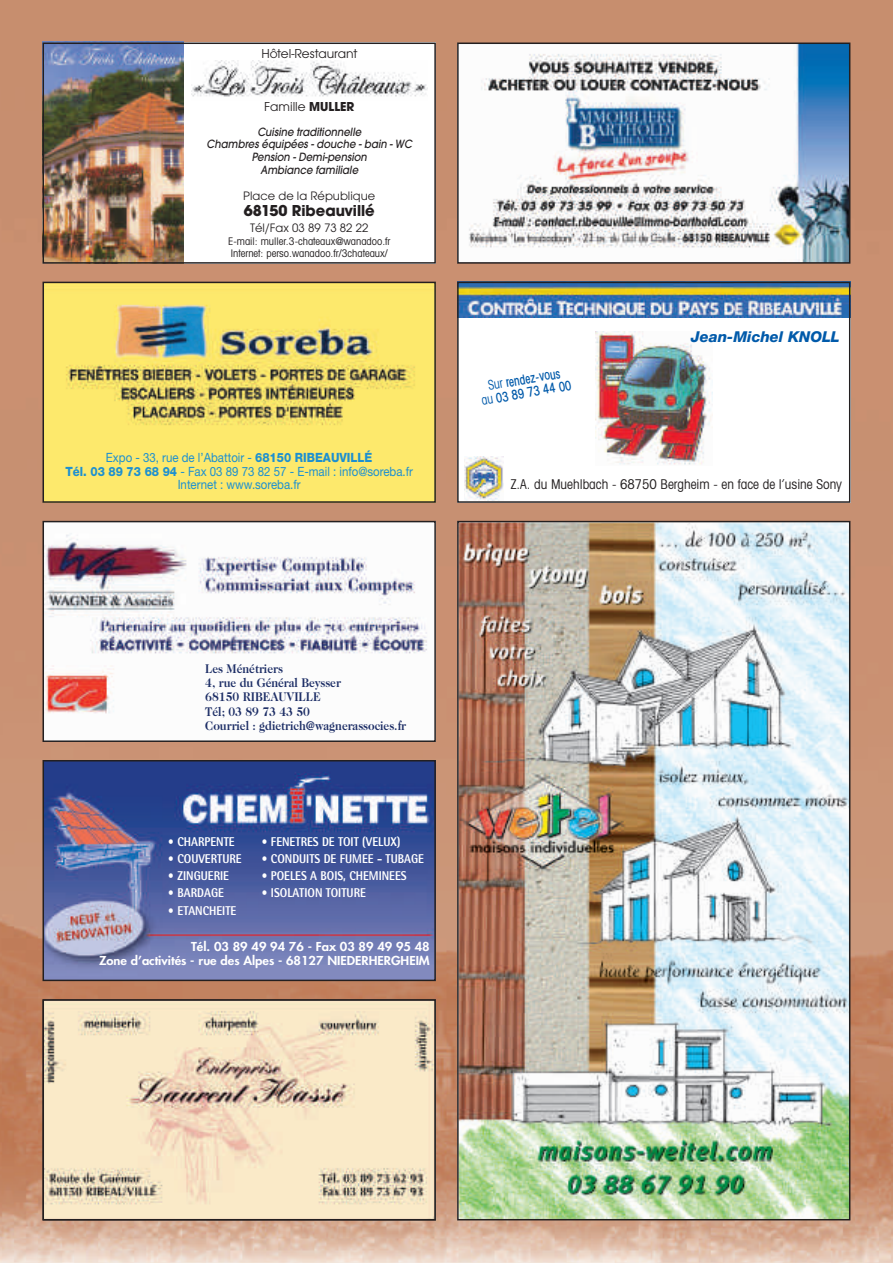
<style>
.page{position:relative;width:893px;height:1263px;background:#fff}
.page>*{position:absolute;margin:0;border:0;box-sizing:border-box;transform-origin:0 0}
.t1{font:700 16.5px "Avant Garde Gothic Itc T";color:#231f20}
.t2{font:italic 800 15px "Helvetica Neue";color:#015aaa}
.t3{font:condensed 13.5px "Avant Garde";color:#231f20}
.t4{font:13.5px "Avant Garde Gothic Itc T";color:#231f20}
.t5{font:500 condensed 13.5px/13.5px "Avant Garde";color:#015aaa;text-align:center;scale:.85 1}
.t6{font:800 12.75px "Rotis Semi Sans";color:#fff;scale:.88 1}
.t7{font:12.75px/13.5px "Helvetica Neue";color:#1d90d0;text-align:center;scale:.9 1}
.t8{font:700 12.75px/14.2px "Caslon Two Twenty Four";color:#1d2e66;scale:.9 1}
.t9{font:12.75px "Avant Garde Gothic Itc T";color:#231f20}
.t10{font:800 12px/13.5px "Futura";color:#fff;text-align:right;scale:1.08 1}
.t11{font:italic 500 11.25px/12.8px "Avant Garde";color:#231f20;text-align:center;scale:.9 1}
.t12{font:condensed 10.5px/12px "Avant Garde";color:#231f20}
.s1{font-weight:700}
.s2{font-weight:800}
.s3{font-weight:400}
</style>
<div class="page">
<img style="left:0;top:0;width:893px;height:1263px">
<img style="left:46px;top:1002px;width:387px;height:215px">
<div style="left:43px;top:999px;width:393px;height:221px;border:2px solid #231f20"></div>
<img style="left:460px;top:524px;width:387px;height:693px">
<div style="left:457px;top:521px;width:393px;height:699px;border:2px solid #231f20"></div>
<img style="left:42px;top:42px;width:809px;height:222px">
<div style="left:43px;top:43px;width:393px;height:221px;background:#fff"></div>
<img style="left:46px;top:524px;width:387px;height:215px">
<div style="left:43px;top:521px;width:393px;height:221px;border:2px solid #231f20"></div>
<img style="left:46px;top:285px;width:387px;height:215px">
<div style="left:43px;top:282px;width:393px;height:221px;border:2px solid #231f20"></div>
<img style="left:46px;top:763px;width:387px;height:215px">
<div style="left:43px;top:760px;width:393px;height:221px;border:2px solid #231f20"></div>
<img style="left:43px;top:42px;width:141px;height:219px">
<div style="left:457px;top:324px;width:393px;height:179px;background:#fff"></div>
<img style="left:595px;top:332px;width:117px;height:133px">
<img style="left:191px;top:60px;width:236px;height:37px">
<div style="left:43px;top:43px;width:393px;height:221px;border:2px solid #231f20"></div>
<div style="left:457px;top:282px;width:393px;height:42px;background:linear-gradient(to right,#fff,#fff)"></div>
<img style="left:460px;top:285px;width:387px;height:32px">
<div style="left:457px;top:282px;width:393px;height:221px;border:2px solid #231f20"></div>
<img style="left:464px;top:456px;width:39px;height:44px">
<p class="t4" style="left:261px;top:49px;width:98px">Hôtel-Restaurant</p>
<p class="t4" style="left:264px;top:102px;width:92px">Famille <span class="s1">MULLER</span></p>
<p class="t11" style="left:207px;top:126px;width:232px">Cuisine traditionnelle<br>Chambres équipées - douche - bain - WC<br>Pension - Demi-pension<br>Ambiance familiale</p>
<p class="t9" style="left:243px;top:191px;width:134px">Place de la République</p>
<p class="t1" style="left:244px;top:205px;width:132px">68150 Ribeauvillé</p>
<p class="t9" style="left:250px;top:223px;width:120px">Tél/Fax 03 89 73 82 22</p>
<p class="t12" style="left:228px;top:237px;width:164px">E-mail: muller.3-chateaux@wanadoo.fr<br>Internet: perso.wanadoo.fr/3chateaux/</p>
<p class="t7" style="left:65px;top:452px;width:388px">Expo - 33, rue de l’Abattoir - <span class="s2">68150 RIBEAUVILLÉ<br>Tél. 03 89 73 68 94</span> - Fax 03 89 73 82 57 - E-mail : info@soreba.fr<br>Internet : www.soreba.fr</p>
<p class="t5" style="left:478px;top:382px;width:109px;rotate:-10deg"><span class="s3">Sur</span> rendez-vous<br><span class="s3">au</span> 03 89 73 44 00</p>
<p class="t2" style="left:691px;top:332px;width:150px">Jean-Michel KNOLL</p>
<p class="t3" style="left:511px;top:479px;width:333px">Z.A. du Muehlbach - 68750 Bergheim - en face de l’usine Sony</p>
<p class="t8" style="left:205px;top:662px;width:225px">Les Ménétriers<br>4, rue du Général Beysser<br>68150 RIBEAUVILLE<br>Tél; 03 89 73 43 50<br>Courriel : gdietrich@wagnerassocies.fr</p>
<p class="t6" style="left:168px;top:837px;width:77px">• CHARPENTE</p>
<p class="t6" style="left:168px;top:854px;width:85px">• COUVERTURE</p>
<p class="t6" style="left:168px;top:871px;width:71px">• ZINGUERIE</p>
<p class="t6" style="left:168px;top:888px;width:65px">• BARDAGE</p>
<p class="t6" style="left:168px;top:906px;width:79px">• ETANCHEITE</p>
<p class="t6" style="left:261px;top:837px;width:160px">• FENETRES DE TOIT (VELUX)</p>
<p class="t6" style="left:261px;top:854px;width:186px">• CONDUITS DE FUMEE - TUBAGE</p>
<p class="t6" style="left:261px;top:871px;width:167px">• POELES A BOIS, CHEMINEES</p>
<p class="t6" style="left:261px;top:888px;width:120px">• ISOLATION TOITURE</p>
<p class="t10" style="left:99px;top:941px;width:308px">Tél. 03 89 49 94 76 - Fax 03 89 49 95 48<br>Zone d’activités - rue des Alpes - 68127 NIEDERHERGHEIM</p>
</div>
